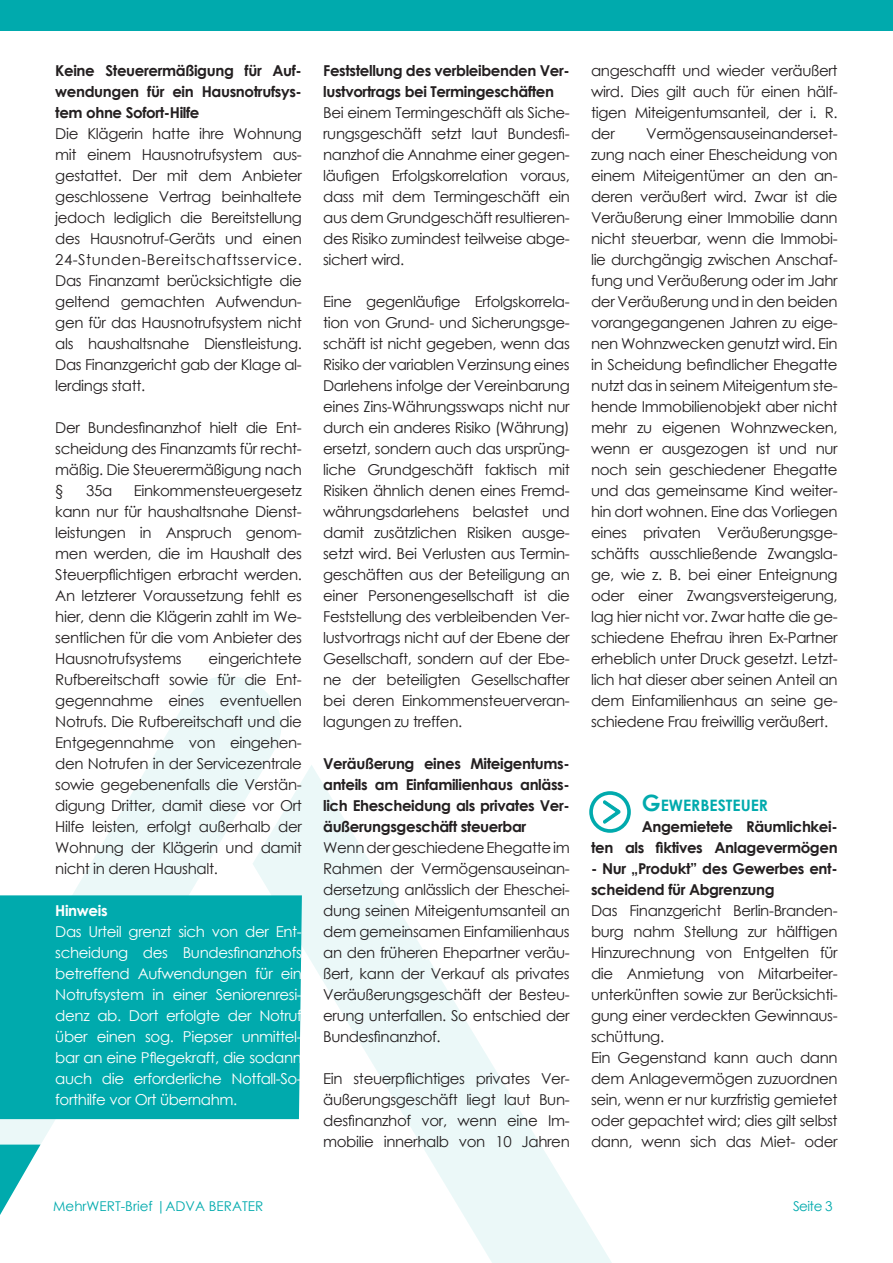
<style>
.page{position:relative;width:893px;height:1263px;background:#fff}
.page>*{position:absolute;margin:0;border:0;box-sizing:border-box;transform-origin:0 0}
.t1{font:700 15.75px "Century Gothic";color:#00aaad}
.t2{font:15px/21px "Century Gothic";letter-spacing:-.025em;color:#231f20;text-align:justify}
.t3{font:700 15px/21px "Century Gothic";letter-spacing:-.025em;color:#231f20}
.t4{font:15px/21px "Century Gothic";letter-spacing:-.025em;color:#fff;text-align:justify}
.t5{font:700 15px "Century Gothic";letter-spacing:-.025em;color:#fff}
.t6{font:13.5px "Century Gothic";color:#00aaad}
.s1{font-size:22.5px}
</style>
<div class="page">
<svg style="left:307px;top:765px;width:324px;height:498px"></svg>
<svg style="left:0;top:676px;width:307px;height:539px"></svg>
<div style="left:0;top:0;width:893px;height:30px;background:#00aaad"></div>
<div style="left:0;top:895px;width:302px;height:224px;background:#00aaad"></div>
<div style="left:589px;top:791px;width:42px;height:42px;border:4px solid #00aaad;border-radius:50%"></div>
<svg style="left:601px;top:799px;width:21px;height:25px"></svg>
<p class="t3" style="left:55px;top:60px;width:248px;text-align:justify">Keine Steuerermäßigung für Auf&shy;wendungen für ein Hausnotrufsys&shy;tem ohne Sofort-Hilfe</p>
<p class="t2" style="left:55px;top:123px;width:248px">Die Klägerin hatte ihre Wohnung mit einem Hausnotrufsystem aus&shy;gestattet. Der mit dem Anbieter geschlossene Vertrag beinhaltete jedoch lediglich die Bereitstellung des Hausnotruf-Geräts und einen 24-Stunden-Bereitschaftsservice.<br>Das Finanzamt berücksichtigte die geltend gemachten Aufwendun&shy;gen für das Hausnotrufsystem nicht als haushaltsnahe Dienstleistung.<br>Das Finanzgericht gab der Klage al&shy;lerdings statt.</p>
<p class="t2" style="left:55px;top:417px;width:248px">Der Bundesfinanzhof hielt die Ent&shy;scheidung des Finanzamts für recht&shy;mäßig. Die Steuerermäßigung nach §</p>
<p class="t2" style="left:55px;top:480px;width:248px;text-indent:79px">Einkommensteuergesetz kann nur für haushaltsnahe Dienst&shy;leistungen in Anspruch genom&shy;men werden, die im Haushalt des Steuerpflichtigen erbracht werden.<br>An letzterer Voraussetzung fehlt es hier, denn die Klägerin zahlt im We&shy;sentlichen für die vom Anbieter des Hausnotrufsystems</p>
<p class="t2" style="left:86px;top:480px;width:28px">35a</p>
<p class="t2" style="left:55px;top:648px;width:248px;text-indent:153px">eingerichtete Rufbereitschaft sowie für die Ent&shy;gegennahme eines eventuellen Notrufs. Die Rufbereitschaft und die Entgegennahme von eingehen&shy;den Notrufen in der Servicezentrale sowie gegebenenfalls die Verstän&shy;digung Dritter, damit diese vor Ort Hilfe leisten, erfolgt außerhalb der Wohnung der Klägerin und damit nicht in deren Haushalt.</p>
<p class="t5" style="left:55px;top:899px;width:54px">Hinweis</p>
<p class="t4" style="left:55px;top:921px;width:248px">Das Urteil grenzt sich von der Ent&shy;scheidung des Bundesfinanzhofs betreffend Aufwendungen für ein Notrufsystem in einer Seniorenresi&shy;denz ab. Dort erfolgte der Notruf über einen sog. Piepser unmittel&shy;bar an eine Pflegekraft, die sodann auch die erforderliche Notfall-So&shy;forthilfe vor Ort übernahm.</p>
<p class="t3" style="left:323px;top:60px;width:248px">Feststellung des verbleibenden Ver&shy;lustvortrags bei Termingeschäften</p>
<p class="t2" style="left:323px;top:102px;width:248px">Bei einem Termingeschäft als Siche&shy;rungsgeschäft setzt laut Bundesfi&shy;nanzhof die Annahme einer gegen&shy;läufigen Erfolgskorrelation voraus, dass mit dem Termingeschäft ein aus dem Grundgeschäft resultieren&shy;des Risiko zumindest teilweise abge&shy;sichert wird.</p>
<p class="t2" style="left:323px;top:291px;width:248px">Eine gegenläufige Erfolgskorrela&shy;tion von Grund- und Sicherungsge&shy;schäft ist nicht gegeben, wenn das Risiko der variablen Verzinsung eines Darlehens infolge der Vereinbarung eines Zins-Währungsswaps nicht nur durch ein anderes Risiko (Währung) ersetzt, sondern auch das ursprüng&shy;liche Grundgeschäft faktisch mit Risiken ähnlich denen eines Fremd&shy;währungsdarlehens belastet und damit zusätzlichen Risiken ausge&shy;setzt wird. Bei Verlusten aus Termin&shy;geschäften aus der Beteiligung an einer Personengesellschaft ist die Feststellung des verbleibenden Ver&shy;lustvortrags nicht auf der Ebene der Gesellschaft, sondern auf der Ebe&shy;ne der beteiligten Gesellschafter bei deren Einkommensteuerveran&shy;lagungen zu treffen.</p>
<p class="t3" style="left:323px;top:753px;width:248px;text-align:justify">Veräußerung eines Miteigentums&shy;anteils am Einfamilienhaus anläss&shy;lich Ehescheidung als privates Ver&shy;äußerungsgeschäft steuerbar</p>
<p class="t2" style="left:323px;top:837px;width:248px">Wenn der geschiedene Ehegatte im Rahmen der Vermögensauseinan&shy;dersetzung anlässlich der Eheschei&shy;dung seinen Miteigentumsanteil an dem gemeinsamen Einfamilienhaus an den früheren Ehepartner veräu&shy;ßert, kann der Verkauf als privates Veräußerungsgeschäft der Besteu&shy;erung unterfallen. So entschied der Bundesfinanzhof.</p>
<p class="t2" style="left:323px;top:1068px;width:248px">Ein steuerpflichtiges privates Ver&shy;äußerungsgeschäft liegt laut Bun&shy;desfinanzhof vor, wenn eine Im&shy;mobilie innerhalb von 10 Jahren</p>
<p class="t2" style="left:591px;top:60px;width:248px">angeschafft und wieder veräußert wird. Dies gilt auch für einen hälf&shy;tigen Miteigentumsanteil, der i. R. der</p>
<p class="t2" style="left:591px;top:123px;width:248px;text-indent:55px">Vermögensauseinanderset&shy;zung nach einer Ehescheidung von einem Miteigentümer an den an&shy;deren veräußert wird. Zwar ist die Veräußerung einer Immobilie dann nicht steuerbar, wenn die Immobi&shy;lie durchgängig zwischen Anschaf&shy;fung und Veräußerung oder im Jahr der Veräußerung und in den beiden vorangegangenen Jahren zu eige&shy;nen Wohnzwecken genutzt wird. Ein in Scheidung befindlicher Ehegatte nutzt das in seinem Miteigentum ste&shy;hende Immobilienobjekt aber nicht mehr zu eigenen Wohnzwecken, wenn er ausgezogen ist und nur noch sein geschiedener Ehegatte und das gemeinsame Kind weiter&shy;hin dort wohnen. Eine das Vorliegen eines privaten Veräußerungsge&shy;schäfts ausschließende Zwangsla&shy;ge, wie z. B. bei einer Enteignung oder einer Zwangsversteigerung, lag hier nicht vor. Zwar hatte die ge&shy;schiedene Ehefrau ihren Ex-Partner erheblich unter Druck gesetzt. Letzt&shy;lich hat dieser aber seinen Anteil an dem Einfamilienhaus an seine ge&shy;schiedene Frau freiwillig veräußert.</p>
<p class="t1" style="left:642px;top:794px;width:128px"><span class="s1">G</span>EWERBESTEUER</p>
<p class="t3" style="left:591px;top:816px;width:248px;text-align:right">Angemietete Räumlichkei-<br>ten als fiktives Anlagevermögen</p>
<p class="t3" style="left:591px;top:858px;width:248px">- Nur „Produkt” des Gewerbes ent&shy;scheidend für Abgrenzung</p>
<p class="t2" style="left:591px;top:900px;width:248px">Das Finanzgericht Berlin-Branden&shy;burg nahm Stellung zur hälftigen Hinzurechnung von Entgelten für die Anmietung von Mitarbeiter&shy;unterkünften sowie zur Berücksichti&shy;gung einer verdeckten Gewinnaus&shy;schüttung.</p>
<p class="t2" style="left:591px;top:1047px;width:248px">Ein Gegenstand kann auch dann dem Anlagevermögen zuzuordnen sein, wenn er nur kurzfristig gemietet oder gepachtet wird; dies gilt selbst dann, wenn sich das Miet- oder</p>
<p class="t6" style="left:53px;top:1196px;width:212px">MehrWERT-Brief |ADVA BERATER</p>
<p class="t6" style="left:793px;top:1196px;width:41px">Seite 3</p>
</div>
